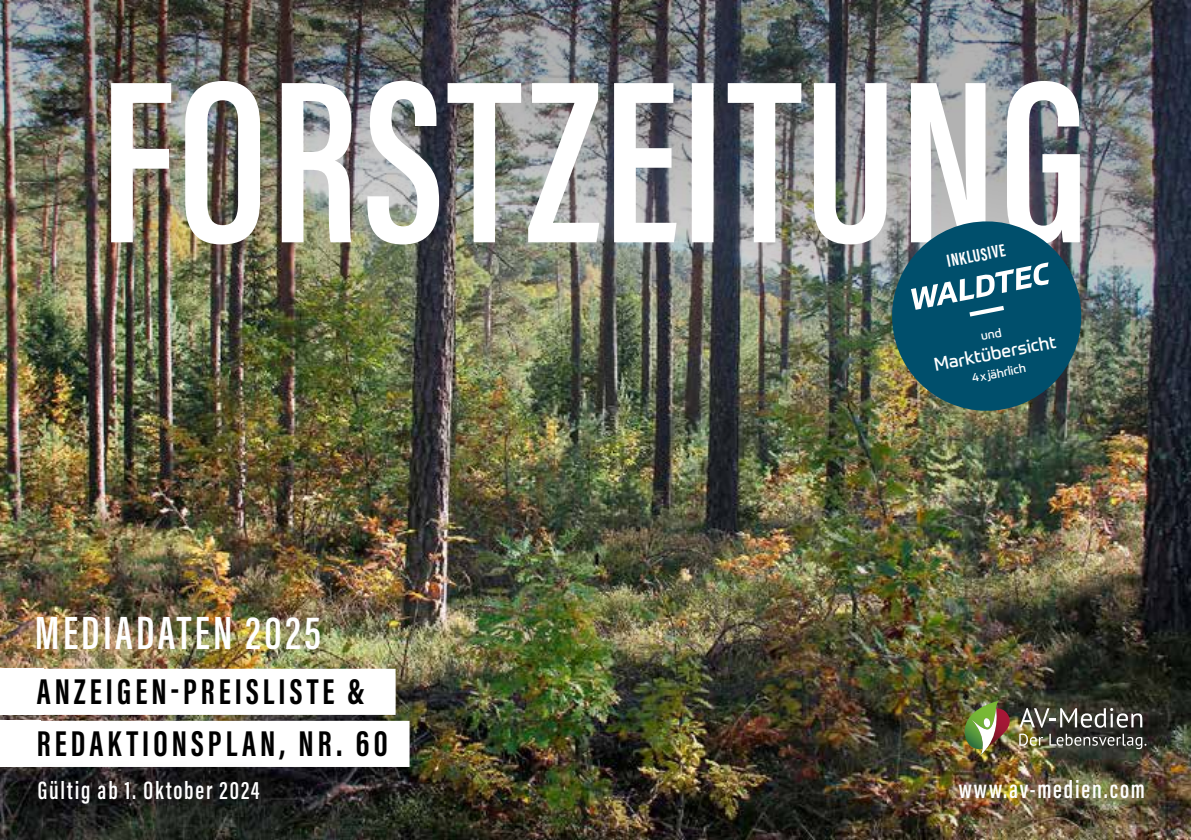
<style>
.page{position:relative;width:1191px;height:840px;background:#fff}
.page>*{position:absolute;margin:0;border:0;box-sizing:border-box;transform-origin:0 0}
.t1{font:600 48px "Acumin Pro Extra Cond";letter-spacing:.07em;color:#fff}
.t2{font:700 36.8px/52px "Acumin Pro Extra Cond";letter-spacing:.11em;color:#000}
.t3{font:600 25.8px "Acumin Pro Extra Cond";letter-spacing:.07em;color:#fff}
.t4{font:700 18.2px "Acumin Pro Extra Cond";color:#fff}
.t5{font:18px "Prometo";color:#fff}
.t6{font:12px "Prometo";color:#fff}
</style>
<div class="page">
<img style="left:0;top:0;width:1191px;height:839px">
<img style="left:111px;top:81px;width:968px;height:163px">
<img style="left:884px;top:213px;width:205px;height:206px">
<svg style="left:911px;top:262px;width:137px;height:57px"></svg>
<svg style="left:981px;top:327px;width:20px;height:13px"></svg>
<h1 class="t1" style="left:35px;top:603px;width:288px">MEDIADATEN 2025</h1>
<p class="t2" style="left:37px;top:665px;width:352px">ANZEIGEN-PREISLISTE &amp;<br>REDAKTIONSPLAN, NR. 60</p>
<p class="t3" style="left:38px;top:774px;width:223px">Gültig ab 1. Oktober 2024</p>
<p class="t4" style="left:945px;top:250px;width:60px;rotate:-11deg">INKLUSIVE</p>
<p class="t5" style="left:932px;top:354px;width:125px;rotate:-11deg">Marktübersicht</p>
<p class="t6" style="left:970px;top:371px;width:56px;rotate:-11deg">4xjährlich</p>
<p class="t3" style="left:959px;top:772px;width:187px">www.av-medien.com</p>
</div>
